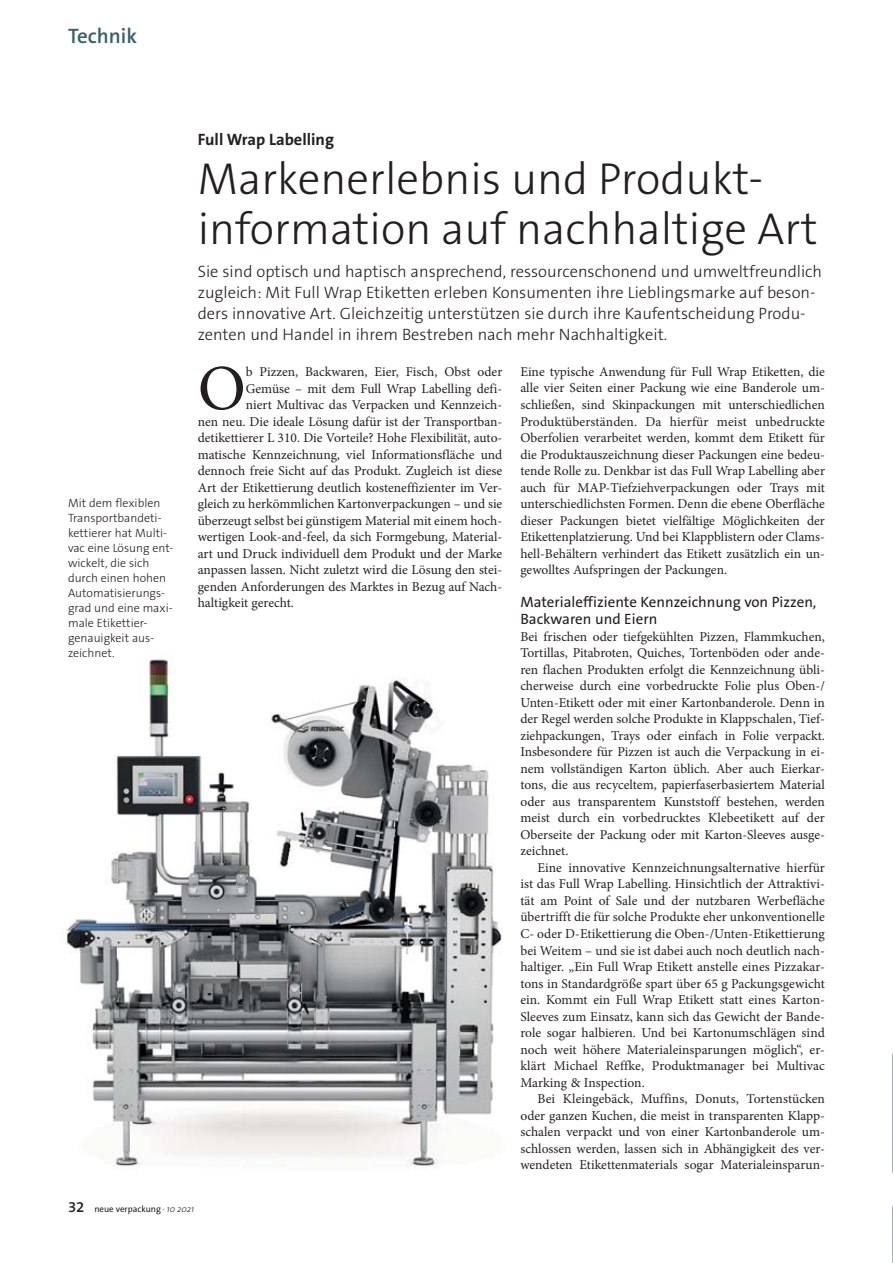
<style>
.page{position:relative;width:893px;height:1263px;background:#fff}
.page>*{position:absolute;margin:0;border:0;box-sizing:border-box;transform-origin:0 0}
.t1{font:64.35px "Minion Pro";color:#231f20}
.t2{font:300 45px/49.5px "The Sans Os F";color:#231f20}
.t3{font:600 21px "The Sans Os F";color:#395e6e}
.t4{font:300 16.5px/21px "The Sans Os F";color:#231f20}
.t5{font:700 16.5px "The Sans Os F";color:#231f20}
.t6{font:15px/16.5px "The Sans Os F";color:#231f20}
.t7{font:13.5px/16.5px "Minion Pro";color:#231f20;text-align:justify}
.t8{font:300 12px/15px "The Sans Os F";color:#231f20}
.t9{font:9px "The Sans Os F";color:#231f20}
.s1{font-weight:600;font-size:15px}
.s2{font-weight:300;font-style:italic}
</style>
<div class="page">
<img style="left:66px;top:659px;width:436px;height:509px">
<h3 class="t3" style="left:68px;top:25px;width:71px">Technik</h3>
<p class="t8" style="left:68px;top:496px;width:107px">Mit dem flexiblen<br>Transportbandeti&shy;kettierer hat Multi&shy;vac eine Lösung ent&shy;wickelt, die sich durch einen hohen<br>Automatisierungs&shy;grad und eine maxi&shy;male Etikettier&shy;genauigkeit aus&shy;zeichnet.</p>
<p class="t5" style="left:198px;top:131px;width:138px">Full Wrap Labelling</p>
<h2 class="t2" style="left:198px;top:156px;width:621px">Markenerlebnis und Produkt&shy;information auf nachhaltige Art</h2>
<p class="t4" style="left:198px;top:262px;width:626px">Sie sind optisch und haptisch ansprechend, ressourcenschonend und umweltfreundlich zugleich: Mit Full Wrap Etiketten erleben Konsumenten ihre Lieblingsmarke auf beson&shy;ders innovative Art. Gleichzeitig unterstützen sie durch ihre Kaufentscheidung Produ&shy;zenten und Handel in ihrem Bestreben nach mehr Nachhaltigkeit.</p>
<h1 class="t1" style="left:198px;top:363px;width:50px">O</h1>
<p class="t7" style="left:246px;top:365px;width:258px">b Pizzen, Backwaren, Eier, Fisch, Obst oder</p>
<p class="t7" style="left:520px;top:365px;width:306px">Eine typische Anwendung für Full Wrap Etiketten, die alle vier Seiten einer Packung wie eine Banderole um&shy;schließen, sind Skinpackungen mit unterschiedlichen Produktüberständen. Da hierfür meist unbedruckte Oberfolien verarbeitet werden, kommt dem Etikett für die Produktauszeichnung dieser Packungen eine bedeu&shy;tende Rolle zu. Denkbar ist das Full Wrap Labelling aber auch für MAP-Tiefziehverpackungen oder Trays mit unterschiedlichsten Formen. Denn die ebene Oberfläche dieser Packungen bietet vielfältige Möglichkeiten der Etikettenplatzierung. Und bei Klappblistern oder Clams&shy;hell-Behältern verhindert das Etikett zusätzlich ein un&shy;gewolltes Aufspringen der Packungen.</p>
<p class="t6" style="left:520px;top:595px;width:297px">Materialeffiziente Kennzeichnung von Pizzen,<br>Backwaren und Eiern</p>
<p class="t7" style="left:520px;top:629px;width:306px">Bei frischen oder tiefgekühlten Pizzen, Flammkuchen, Tortillas, Pitabroten, Quiches, Tortenböden oder ande&shy;ren flachen Produkten erfolgt die Kennzeichnung übli&shy;cherweise durch eine vorbedruckte Folie plus Oben-/ Unten-Etikett oder mit einer Kartonbanderole. Denn in der Regel werden solche Produkte in Klappschalen, Tief&shy;ziehpackungen, Trays oder einfach in Folie verpackt.<br>Insbesondere für Pizzen ist auch die Verpackung in ei&shy;nem vollständigen Karton üblich. Aber auch Eierkar&shy;tons, die aus recyceltem, papierfaserbasiertem Material oder aus transparentem Kunststoff bestehen, werden meist durch ein vorbedrucktes Klebeetikett auf der Oberseite der Packung oder mit Karton-Sleeves ausge&shy;zeichnet.</p>
<p class="t7" style="left:520px;top:860px;width:306px;text-indent:17px">Eine innovative Kennzeichnungsalternative hierfür ist das Full Wrap Labelling. Hinsichtlich der Attraktivi&shy;tät am Point of Sale und der nutzbaren Werbefläche übertrifft die für solche Produkte eher unkonventionelle C- oder D-Etikettierung die Oben-/Unten-Etikettierung bei Weitem – und sie ist dabei auch noch deutlich nach&shy;haltiger. „Ein Full Wrap Etikett anstelle eines Pizzakar&shy;tons in Standardgröße spart über 65 g Packungsgewicht ein. Kommt ein Full Wrap Etikett statt eines Karton-Sleeves zum Einsatz, kann sich das Gewicht der Bande&shy;role sogar halbieren. Und bei Kartonumschlägen sind noch weit höhere Materialeinsparungen möglich“, er&shy;klärt Michael Reffke, Produktmanager bei Multivac Marking &amp; Inspection.</p>
<p class="t7" style="left:520px;top:1092px;width:306px;text-indent:17px">Bei Kleingebäck, Muffins, Donuts, Tortenstücken oder ganzen Kuchen, die meist in transparenten Klapp&shy;schalen verpackt und von einer Kartonbanderole um&shy;schlossen werden, lassen sich in Abhängigkeit des ver&shy;wendeten Etikettenmaterials sogar Materialeinsparun-</p>
<p class="t7" style="left:246px;top:381px;width:258px">Gemüse – mit dem Full Wrap Labelling defi-</p>
<p class="t7" style="left:246px;top:398px;width:258px">niert Multivac das Verpacken und Kennzeich-</p>
<p class="t7" style="left:198px;top:414px;width:306px">nen neu. Die ideale Lösung dafür ist der Transportban-</p>
<p class="t7" style="left:198px;top:431px;width:306px">detikettierer L 310. Die Vorteile? Hohe Flexibilität, auto-</p>
<p class="t7" style="left:198px;top:447px;width:306px">matische Kennzeichnung, viel Informationsfläche und</p>
<p class="t7" style="left:198px;top:464px;width:306px">dennoch freie Sicht auf das Produkt. Zugleich ist diese</p>
<p class="t7" style="left:198px;top:480px;width:306px">Art der Etikettierung deutlich kosteneffizienter im Ver-</p>
<p class="t7" style="left:198px;top:497px;width:306px">gleich zu herkömmlichen Kartonverpackungen – und sie</p>
<p class="t7" style="left:198px;top:513px;width:306px">überzeugt selbst bei günstigem Material mit einem hoch-</p>
<p class="t7" style="left:198px;top:530px;width:306px">wertigen Look-and-feel, da sich Formgebung, Material-</p>
<p class="t7" style="left:198px;top:546px;width:306px">art und Druck individuell dem Produkt und der Marke</p>
<p class="t7" style="left:198px;top:563px;width:306px">anpassen lassen. Nicht zuletzt wird die Lösung den stei-</p>
<p class="t7" style="left:198px;top:579px;width:306px">genden Anforderungen des Marktes in Bezug auf Nach-</p>
<p class="t7" style="left:198px;top:596px;width:98px">haltigkeit gerecht.</p>
<p class="t9" style="left:68px;top:1204px;width:128px"><span class="s1">32</span> neue verpackung <span class="s2">· 10 2021</span></p>
</div>
